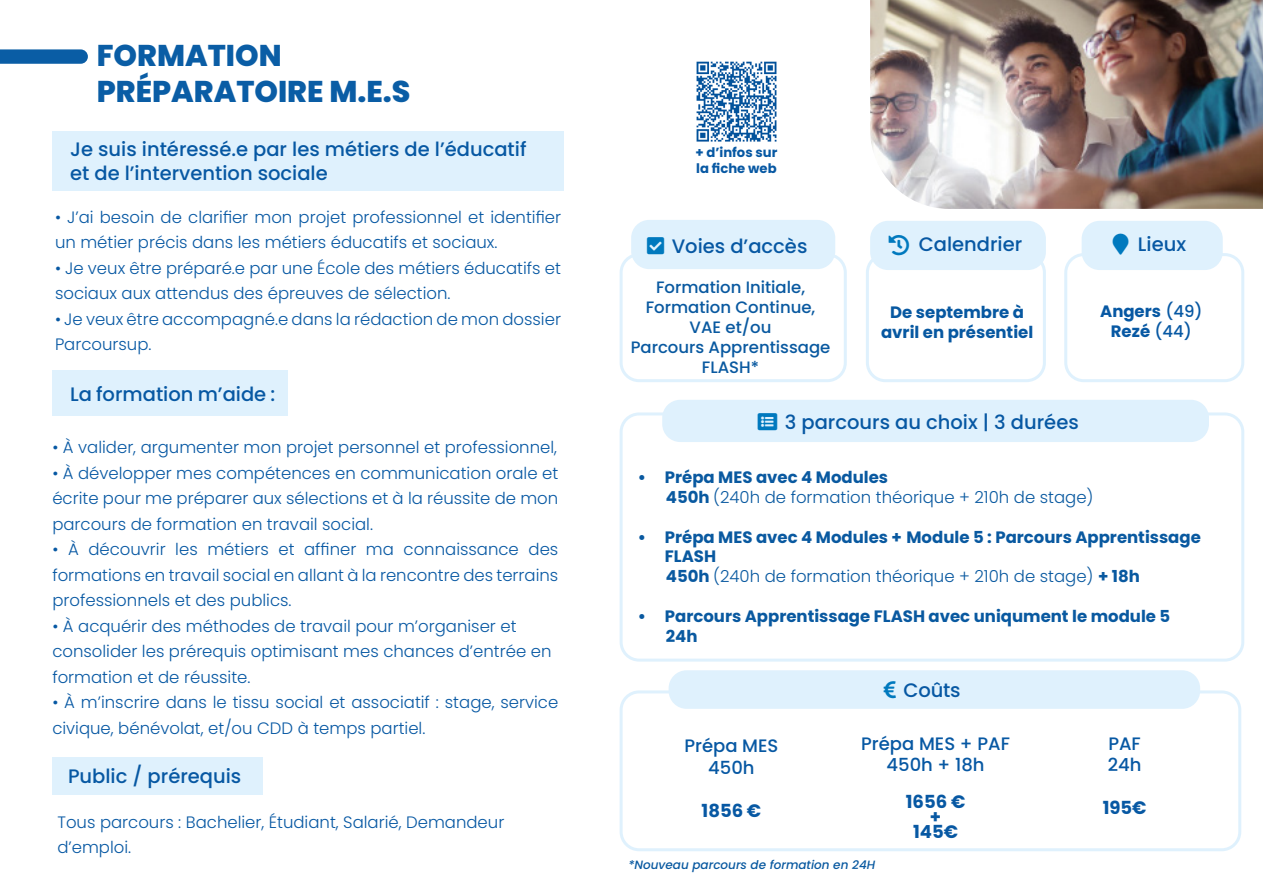
<style>
.page{position:relative;width:1263px;height:893px;background:#fff}
.page>*{position:absolute;margin:0;border:0;box-sizing:border-box;transform-origin:0 0}
.t1{font:800 30px "Poppins";color:#0a5da5}
.t2{font:500 19.5px "Poppins";color:#0758a3}
.t3{font:500 18px "Poppins";color:#0758a3}
.t4{font:700 18px "Poppins";color:#0758a3}
.t5{font:300 16.5px/25.5px "Poppins";color:#0758a3}
.t6{font:700 16.5px/19.8px "Poppins";color:#0959a0}
.t7{font:300 16.5px "Poppins";color:#0959a0}
.t8{font:500 16.5px/19.8px "Poppins";color:#0959a0;text-align:center}
.t9{font:700 16.5px "Poppins";color:#0758a1}
.t10{font:700 16.5px "Poppins";color:#0758a3}
.t11{font:700 13.2px "Poppins";color:#0758a3}
.t12{font:italic 500 12px "Poppins";color:#0959a0}
.s1{font-weight:500}
.s2{font-weight:700}
</style>
<div class="page">
<svg style="left:0;top:49px;width:88px;height:15px"></svg>
<div style="left:620px;top:412px;width:624px;height:250px;border:3px solid #dff1fd;border-radius:18px"></div>
<div style="left:866px;top:253px;width:180px;height:129px;border:3px solid #dff1fd;border-radius:18px"></div>
<div style="left:620px;top:253px;width:227px;height:129px;border:3px solid #dff1fd;border-radius:18px"></div>
<div style="left:1064px;top:253px;width:180px;height:129px;border:3px solid #dff1fd;border-radius:18px"></div>
<img style="left:870px;top:0;width:393px;height:209px">
<div style="left:620px;top:690px;width:621px;height:161px;border:3px solid #dff1fd;border-radius:18px"></div>
<div style="left:669px;top:670px;width:531px;height:39px;background:#dff1fd;border-radius:18px"></div>
<div style="left:870px;top:221px;width:176px;height:49px;background:#dff1fd;border-radius:18px"></div>
<div style="left:1082px;top:221px;width:141px;height:49px;background:#dff1fd;border-radius:18px"></div>
<div style="left:662px;top:400px;width:547px;height:42px;background:#dff1fd;border-radius:18px"></div>
<div style="left:631px;top:220px;width:204px;height:49px;background:#dff1fd;border-radius:18px"></div>
<div style="left:52px;top:757px;width:211px;height:37px;background:#dff1fd"></div>
<div style="left:52px;top:370px;width:236px;height:46px;background:#dff1fd"></div>
<div style="left:52px;top:131px;width:512px;height:59px;background:#dff1fd"></div>
<img style="left:696px;top:61px;width:81px;height:81px">
<p class="t1" style="left:97px;top:38px;width:186px">FORMATION</p>
<p class="t1" style="left:97px;top:74px;width:315px">PRÉPARATOIRE M.E.S</p>
<p class="t2" style="left:70px;top:138px;width:458px">Je suis intéressé.e par les métiers de l’éducatif</p>
<p class="t2" style="left:70px;top:162px;width:259px">et de l’intervention sociale</p>
<p class="t5" style="left:55px;top:204px;width:507px">• J’ai besoin de clarifier mon projet professionnel et identifier un métier précis dans les métiers éducatifs et sociaux.</p>
<p class="t5" style="left:55px;top:255px;width:507px">• Je veux être préparé.e par une École des métiers éducatifs et sociaux aux attendus des épreuves de sélection.</p>
<p class="t5" style="left:55px;top:306px;width:507px">• Je veux être accompagné.e dans la rédaction de mon dossier<br>Parcoursup.</p>
<p class="t2" style="left:70px;top:383px;width:207px">La formation m’aide :</p>
<p class="t5" style="left:52px;top:435px;width:506px">• À valider, argumenter mon projet personnel et professionnel,</p>
<p class="t5" style="left:52px;top:460px;width:507px;text-align:justify">• À développer mes compétences en communication orale et écrite pour me préparer aux sélections et à la réussite de mon parcours de formation en travail social.</p>
<p class="t5" style="left:52px;top:537px;width:507px;text-align:justify">• À découvrir les métiers et affiner ma connaissance des formations en travail social en allant à la rencontre des terrains professionnels et des publics.</p>
<p class="t5" style="left:52px;top:613px;width:466px">• À acquérir des méthodes de travail pour m’organiser et</p>
<p class="t5" style="left:52px;top:639px;width:501px">consolider les prérequis optimisant mes chances d’entrée en</p>
<p class="t5" style="left:52px;top:664px;width:200px">formation et de réussite.</p>
<p class="t5" style="left:52px;top:690px;width:507px">• À m’inscrire dans le tissu social et associatif : stage, service civique, bénévolat, et/ou CDD à temps partiel.</p>
<p class="t2" style="left:68px;top:764px;width:175px">Public / prérequis</p>
<p class="t5" style="left:57px;top:809px;width:448px">Tous parcours : Bachelier, Étudiant, Salarié, Demandeur d’emploi.</p>
<p class="t11" style="left:695px;top:145px;width:84px">+ d’infos sur</p>
<p class="t11" style="left:696px;top:160px;width:82px">la fiche web</p>
<p class="t2" style="left:672px;top:235px;width:137px">Voies d’accès</p>
<p class="t2" style="left:919px;top:233px;width:105px">Calendrier</p>
<p class="t2" style="left:1138px;top:233px;width:50px">Lieux</p>
<p class="t8" style="left:656px;top:278px;width:151px">Formation Initiale,</p>
<p class="t8" style="left:646px;top:298px;width:171px">Formation Continue,</p>
<p class="t8" style="left:690px;top:317px;width:83px">VAE et/ou</p>
<p class="t8" style="left:631px;top:337px;width:201px">Parcours Apprentissage<br>FLASH*</p>
<p class="t9" style="left:890px;top:302px;width:135px">De septembre à</p>
<p class="t9" style="left:881px;top:322px;width:154px">avril en présentiel</p>
<p class="t2" style="left:785px;top:411px;width:295px">3 parcours au choix | 3 durées</p>
<p class="t10" style="left:1100px;top:302px;width:104px">Angers <span class="s1">(49)</span></p>
<p class="t10" style="left:1111px;top:322px;width:83px">Rezé <span class="s1">(44)</span></p>
<p class="t6" style="left:638px;top:468px;width:252px">• Prépa MES avec 4 Modules</p>
<p class="t7" style="left:666px;top:488px;width:429px"><span class="s2">450h</span> (240h de formation théorique + 210h de stage)</p>
<p class="t6" style="left:665px;top:527px;width:537px;text-indent:-27px">• Prépa MES avec 4 Modules + Module 5 : Parcours Apprentissage<br>FLASH</p>
<p class="t7" style="left:666px;top:567px;width:476px"><span class="s2">450h</span> (240h de formation théorique + 210h de stage) <span class="s2">+ 18h</span></p>
<p class="t6" style="left:638px;top:606px;width:534px">• Parcours Apprentissage FLASH avec uniqument le module 5</p>
<p class="t6" style="left:666px;top:626px;width:33px">24h</p>
<p class="t3" style="left:684px;top:735px;width:95px">Prépa MES</p>
<p class="t3" style="left:708px;top:757px;width:48px">450h</p>
<p class="t4" style="left:701px;top:800px;width:61px">1856 €</p>
<p class="t2" style="left:903px;top:679px;width:59px">Coûts</p>
<p class="t3" style="left:861px;top:733px;width:150px">Prépa MES + PAF</p>
<p class="t3" style="left:886px;top:754px;width:100px">450h + 18h</p>
<p class="t4" style="left:906px;top:791px;width:61px">1656 €</p>
<p class="t4" style="left:930px;top:806px;width:13px">+</p>
<p class="t4" style="left:913px;top:821px;width:46px">145€</p>
<p class="t12" style="left:628px;top:858px;width:248px">*Nouveau parcours de formation en 24H</p>
<p class="t3" style="left:1108px;top:733px;width:34px">PAF</p>
<p class="t3" style="left:1108px;top:754px;width:35px">24h</p>
<p class="t4" style="left:1103px;top:798px;width:45px">195€</p>
</div>
